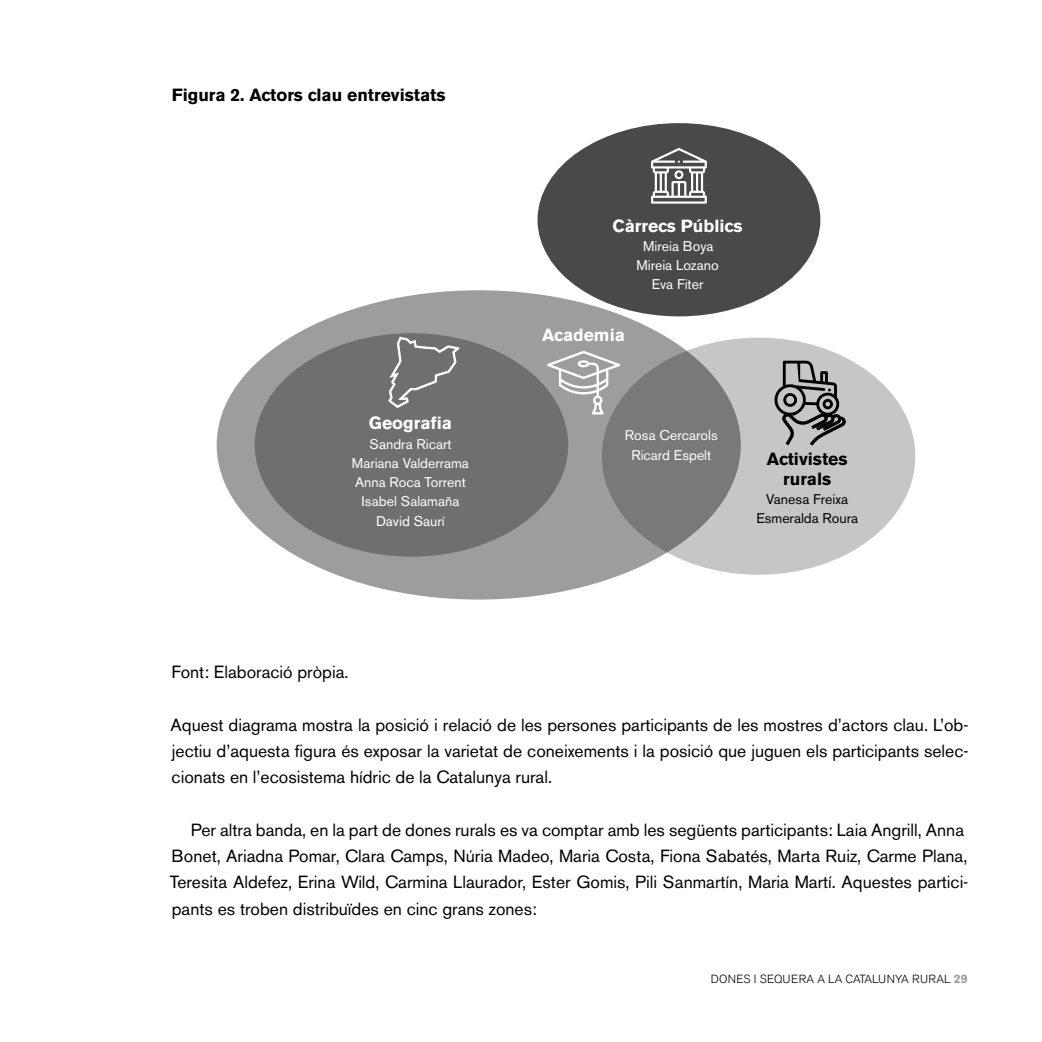
<style>
.page{position:relative;width:1042px;height:1042px;background:#fff}
.page>*{position:absolute;margin:0;border:0;box-sizing:border-box;transform-origin:0 0}
.t1{font:17.5px/26.2px "Akzidenz Grotesk BE";color:#000;text-align:justify}
.t2{font:700 17.5px/19.2px "Akzidenz Grotesk BE";color:#000;text-align:center}
.t3{font:700 17.5px "Akzidenz Grotesk BE";color:#fff}
.t4{font:14px/19.2px "Akzidenz Grotesk BE";color:#fff;text-align:center}
.t5{font:14px/19.2px "Akzidenz Grotesk BE";color:#000;text-align:center}
.t6{font:300 11.72px "Akzidenz Grotesk BE";letter-spacing:.02em;color:#000}
.s1{font-weight:700;font-size:12.25px;color:#9d9d9c}
</style>
<div class="page">
<div style="left:537px;top:123px;width:283px;height:193px;background:#4a4949;border-radius:50%"></div>
<div style="left:602px;top:338px;width:313px;height:237px;background:#c6c6c6;border-radius:50%"></div>
<svg style="left:217px;top:290px;width:524px;height:309px;background:#929292"></svg>
<div style="left:255px;top:333px;width:313px;height:224px;background:#706f6f;border-radius:50%"></div>
<svg style="left:651px;top:148px;width:56px;height:56px"></svg>
<svg style="left:774px;top:361px;width:71px;height:84px"></svg>
<svg style="left:388px;top:336px;width:72px;height:72px"></svg>
<svg style="left:547px;top:351px;width:73px;height:63px"></svg>
<p class="t2" style="left:172px;top:86px;width:275px">Figura 2. Actors clau entrevistats</p>
<p class="t3" style="left:612px;top:219px;width:131px">Càrrecs Públics</p>
<p class="t4" style="left:636px;top:237px;width:84px">Mireia Boya<br>Mireia Lozano<br>Eva Fiter</p>
<p class="t3" style="left:542px;top:328px;width:84px">Academia</p>
<p class="t3" style="left:369px;top:417px;width:85px">Geografia</p>
<p class="t4" style="left:352px;top:434px;width:118px">Sandra Ricart<br>Mariana Valderrama<br>Anna Roca Torrent<br>Isabel Salamaña<br>David Saurí</p>
<p class="t4" style="left:625px;top:426px;width:94px">Rosa Cercarols<br>Ricard Espelt</p>
<p class="t2" style="left:767px;top:450px;width:82px">Activistes rurals</p>
<p class="t5" style="left:756px;top:489px;width:103px">Vanesa Freixa<br>Esmeralda Roura</p>
<p class="t1" style="left:172px;top:659px;width:178px">Font: Elaboració pròpia.</p>
<p class="t1" style="left:171px;top:712px;width:799px">Aquest diagrama mostra la posició i relació de les persones participants de les mostres d’actors clau. L’ob&shy;jectiu d’aquesta figura és exposar la varietat de coneixements i la posició que juguen els participants selec&shy;cionats en l’ecosistema hídric de la Catalunya rural.</p>
<p class="t1" style="left:170px;top:817px;width:800px;text-align:left;text-indent:21px">Per altra banda, en la part de dones rurals es va comptar amb les següents participants: Laia Angrill, Anna Bonet, Ariadna Pomar, Clara Camps, Núria Madeo, Maria Costa, Fiona Sabatés, Marta Ruiz, Carme Plana, Teresita Aldefez, Erina Wild, Carmina Llaurador, Ester Gomis, Pili Sanmartín, Maria Martí. Aquestes partici&shy;pants es troben distribuïdes en cinc grans zones:</p>
<p class="t6" style="left:711px;top:972px;width:258px">DONES I SEQUERA A LA CATALUNYA RURAL <span class="s1">29</span></p>
</div>
